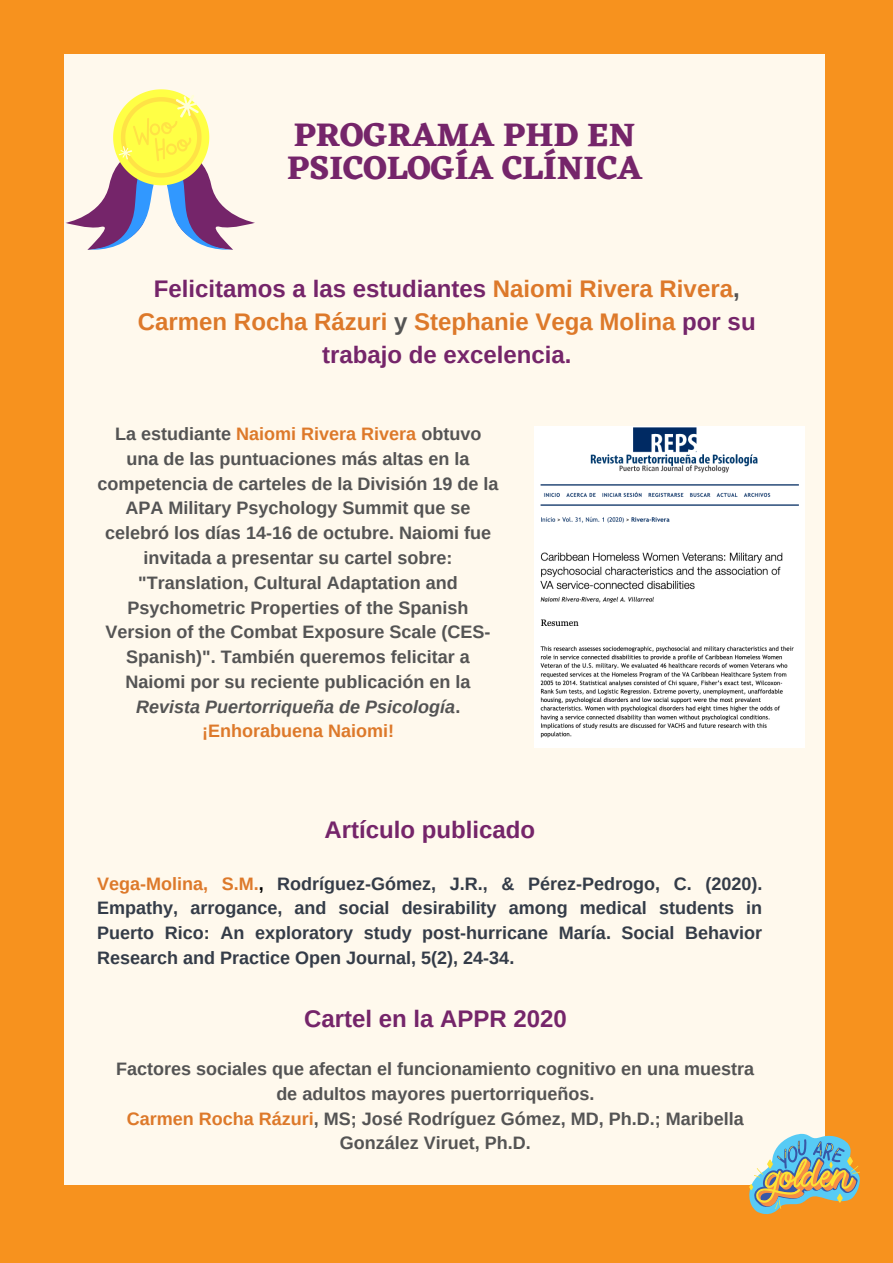
<style>
.page{position:relative;width:893px;height:1263px;background:#f7921e}
.page>*{position:absolute;margin:0;border:0;box-sizing:border-box;transform-origin:0 0}
.t1{font:700 33.83px "Eczar";color:#75256a}
.t2{font:700 24px/33.2px "Arimo";color:#dd792a;text-align:center}
.t3{font:700 24px "Arimo";color:#75256a}
.t4{font:700 18px/24.8px "Arimo";color:#545454;text-align:center}
.t5{font:700 18px/24.8px "Arimo";color:#343c48;text-align:justify}
.t6{font:700 18px "Arimo";color:#dd792a}
.s1{color:#75256a}
.s2{color:#545454}
.s3{color:#dd792a}
.s4{font-style:italic}
.s5{color:#000}
</style>
<div class="page">
<div style="left:65px;top:54px;width:759px;height:1130px;background:#fff9ed"></div>
<svg style="left:66px;top:89px;width:189px;height:161px"></svg>
<svg style="left:748px;top:1134px;width:112px;height:81px"></svg>
<img style="left:534px;top:427px;width:270px;height:321px">
<p class="t1" style="left:294px;top:114px;width:343px">PROGRAMA PHD EN</p>
<p class="t1" style="left:287px;top:148px;width:356px">PSICOLOGÍA CLÍNICA</p>
<p class="t2" style="left:138px;top:272px;width:619px"><span class="s1">Felicitamos a las estudiantes</span> Naiomi Rivera Rivera<span class="s2">,<br></span>Carmen Rocha Rázuri <span class="s2">y</span> Stephanie Vega Molina <span class="s1">por su trabajo de excelencia.</span></p>
<p class="t4" style="left:97px;top:421px;width:402px">La estudiante <span class="s3">Naiomi Rivera Rivera</span> obtuvo una de las puntuaciones más altas en la competencia de carteles de la División 19 de la APA Military Psychology Summit que se celebró los días 14-16 de octubre. Naiomi fue invitada a presentar su cartel sobre: "Translation, Cultural Adaptation and Psychometric Properties of the Spanish Version of the Combat Exposure Scale (CES-Spanish)". También queremos felicitar a Naiomi por su reciente publicación en la <span class="s4">Revista Puertorriqueña de Psicología</span>.</p>
<p class="t6" style="left:202px;top:721px;width:193px">¡Enhorabuena Naiomi!</p>
<p class="t3" style="left:324px;top:816px;width:212px">Artículo publicado</p>
<p class="t5" style="left:97px;top:871px;width:666px"><span class="s3">Vega-Molina, S.M.</span><span class="s5">,</span> Rodríguez-Gómez, J.R., &amp; Pérez-Pedrogo, C. (2020).<br>Empathy, arrogance, and social desirability among medical students in Puerto Rico: An exploratory study post-hurricane María. Social Behavior Research and Practice Open Journal, 5(2), 24-34.</p>
<p class="t3" style="left:304px;top:1005px;width:264px">Cartel en la APPR 2020</p>
<p class="t4" style="left:116px;top:1056px;width:639px">Factores sociales que afectan el funcionamiento cognitivo en una muestra de adultos mayores puertorriqueños.</p>
<p class="t4" style="left:127px;top:1106px;width:618px"><span class="s3">Carmen Rocha Rázuri</span>, MS; José Rodríguez Gómez, MD, Ph.D.; Maribella<br>González Viruet, Ph.D.</p>
</div>
